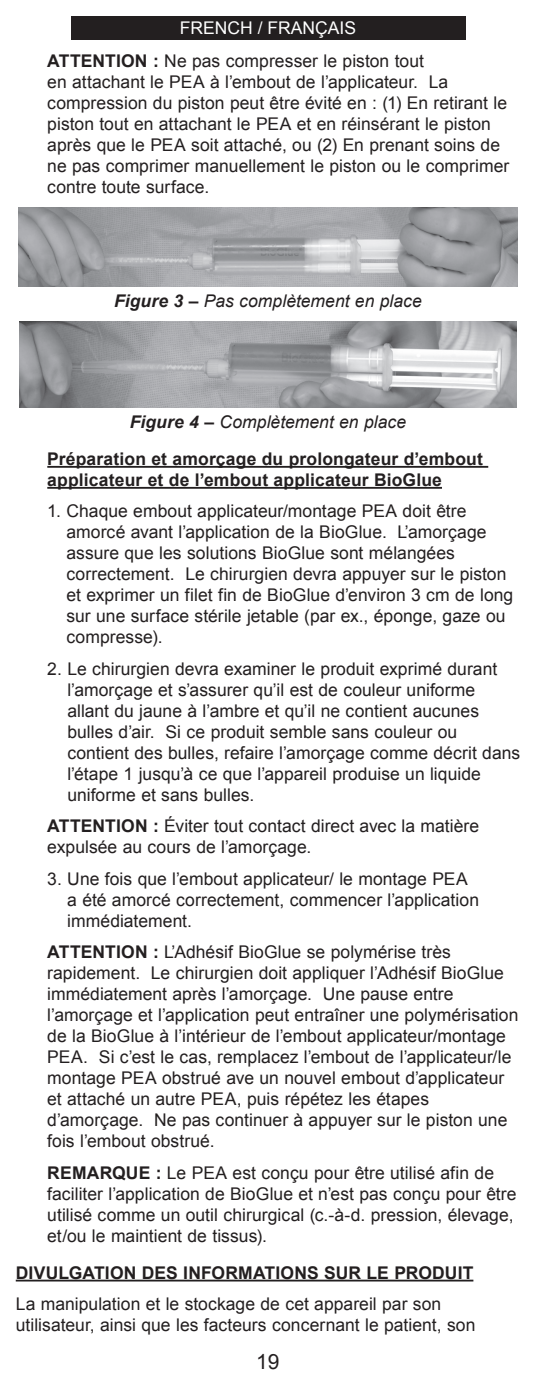
<style>
.page{position:relative;width:536px;height:1386px;background:#fff}
.page>*{position:absolute;margin:0;border:0;box-sizing:border-box;transform-origin:0 0}
.t1{font:21px "Arial";color:#231f20}
.t2{font:17.5px/21px "Arial";letter-spacing:.005em;color:#231f20}
.t3{font:700 17.5px/36.8px "Arial";letter-spacing:.01em;color:#231f20;text-align:center}
.t4{font:italic 17.5px "Arial";color:#231f20}
.t5{font:17.5px "Arial";color:#fff}
.s1{color:#fff}
.s2{font-weight:700}
.s3{font-style:italic}
.s4{font-weight:400;font-style:italic}
</style>
<div class="page">
<div style="left:71px;top:16px;width:394px;height:23px;background:#231f20"></div>
<hr style="left:47px;top:466px;width:441px;height:2px;background:#231f20">
<hr style="left:47px;top:487px;width:395px;height:2px;background:#231f20">
<hr style="left:16px;top:1280px;width:457px;height:2px;background:#231f20">
<img style="left:18px;top:207px;width:499px;height:79px">
<img style="left:19px;top:321px;width:497px;height:86px">
<p class="t2" style="left:47px;top:11px;width:378px;line-height:33.2px;text-indent:133px"><span class="s1">FRENCH / FRANÇAIS<br></span><span class="s2">ATTENTION :</span> Ne pas compresser le piston tout</p>
<p class="t2" style="left:47px;top:72px;width:463px">en attachant le PEA à l’embout de l’applicateur. La compression du piston peut être évité en : (1) En retirant le piston tout en attachant le PEA et en réinsérant le piston après que le PEA soit attaché, ou (2) En prenant soins de ne pas comprimer manuellement le piston ou le comprimer contre toute surface.</p>
<p class="t5" style="left:229px;top:16px;width:78px">ENGLISH</p>
<p class="t4" style="left:114px;top:290px;width:309px"><span class="s2">Figure 3 –</span> Pas complètement en place</p>
<p class="t3" style="left:47px;top:404px;width:437px"><span class="s3">Figure 4 –</span> <span class="s4">Complètement en place<br></span>Préparation et amorçage du prolongateur d’embout</p>
<p class="t3" style="left:47px;top:462px;width:396px">applicateur et de l’embout applicateur BioGlue</p>
<p class="t2" style="left:66px;top:501px;width:448px;text-indent:-19px">1. Chaque embout applicateur/montage PEA doit être amorcé avant l’application de la BioGlue. L’amorçage assure que les solutions BioGlue sont mélangées correctement. Le chirurgien devra appuyer sur le piston et exprimer un filet fin de BioGlue d’environ 3 cm de long sur une surface stérile jetable (par ex., éponge, gaze ou compresse).</p>
<p class="t2" style="left:67px;top:659px;width:454px;text-indent:-20px">2. Le chirurgien devra examiner le produit exprimé durant l’amorçage et s’assurer qu’il est de couleur uniforme allant du jaune à l’ambre et qu’il ne contient aucunes bulles d’air. Si ce produit semble sans couleur ou contient des bulles, refaire l’amorçage comme décrit dans l’étape 1 jusqu’à ce que l’appareil produise un liquide uniforme et sans bulles.</p>
<p class="t2" style="left:47px;top:816px;width:433px"><span class="s2">ATTENTION :</span> Éviter tout contact direct avec la matière expulsée au cours de l’amorçage.</p>
<p class="t2" style="left:67px;top:869px;width:413px;text-indent:-20px">3. Une fois que l’embout applicateur/ le montage PEA a été amorcé correctement, commencer l’application immédiatement.</p>
<p class="t2" style="left:47px;top:942px;width:472px"><span class="s2">ATTENTION :</span> L’Adhésif BioGlue se polymérise très rapidement. Le chirurgien doit appliquer l’Adhésif BioGlue immédiatement après l’amorçage. Une pause entre l’amorçage et l’application peut entraîner une polymérisation de la BioGlue à l’intérieur de l’embout applicateur/montage PEA. Si c’est le cas, remplacez l’embout de l’applicateur/le montage PEA obstrué ave un nouvel embout d’applicateur et attaché un autre PEA, puis répétez les étapes d’amorçage. Ne pas continuer à appuyer sur le piston une fois l’embout obstrué.</p>
<p class="t2" style="left:47px;top:1163px;width:470px"><span class="s2">REMARQUE :</span> Le PEA est conçu pour être utilisé afin de faciliter l’application de BioGlue et n’est pas conçu pour être utilisé comme un outil chirurgical (c.-à-d. pression, élevage, et/ou le maintient de tissus).</p>
<p class="t3" style="left:16px;top:1255px;width:459px">DIVULGATION DES INFORMATIONS SUR LE PRODUIT</p>
<p class="t2" style="left:16px;top:1294px;width:461px">La manipulation et le stockage de cet appareil par son utilisateur, ainsi que les facteurs concernant le patient, son</p>
<p class="t1" style="left:256px;top:1348px;width:25px">19</p>
</div>
